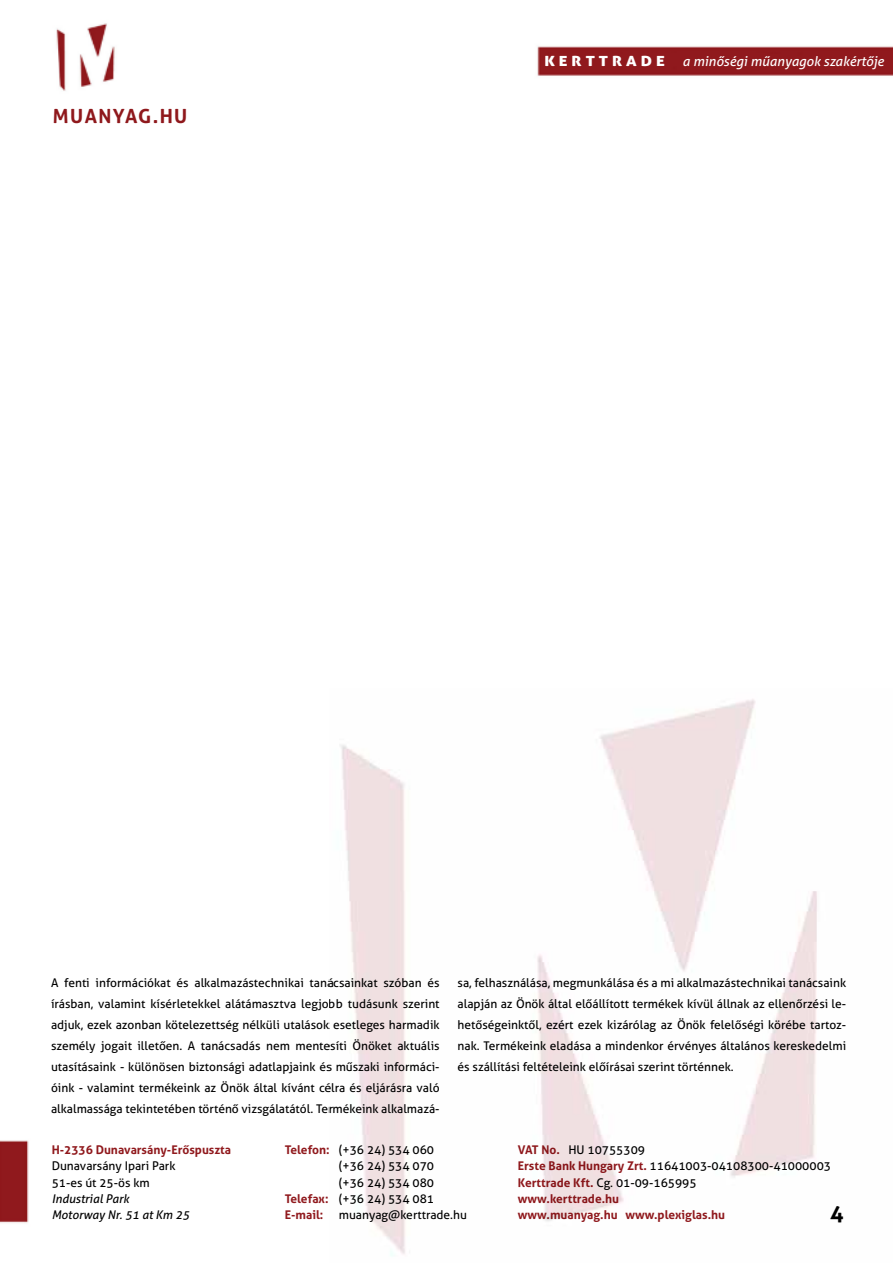
<style>
.page{position:relative;width:893px;height:1263px;background:#fff}
.page>*{position:absolute;margin:0;border:0;box-sizing:border-box;transform-origin:0 0}
.t1{font:700 22.5px "Aller";color:#000101}
.t2{font:700 19.5px "Aller";letter-spacing:.07em;color:#8f181c}
.t3{font:14.1px "Aller Display";color:#fff;scale:1.18 1}
.t4{font:italic 13.5px "Aller";color:#fff}
.t5{font:12px/21px "Aller";color:#000;text-align:justify}
.t6{font:700 12px/16.4px "Aller";color:#90191d}
.t7{font:italic 12px/16.4px "Aller";color:#000}
.s1{font-weight:700;color:#90191d}
.s2{font-weight:400;color:#000}
</style>
<div class="page">
<img style="left:56px;top:23px;width:59px;height:68px">
<img style="left:0;top:1140px;width:29px;height:83px">
<img style="left:537px;top:46px;width:356px;height:30px">
<img style="left:340px;top:699px;width:477px;height:557px">
<h2 class="t2" style="left:53px;top:104px;width:136px">MUANYAG.HU</h2>
<p class="t3" style="left:544px;top:52px;width:103px">K E R T T R A D E</p>
<p class="t4" style="left:682px;top:53px;width:203px">a minőségi műanyagok szakértője</p>
<p class="t5" style="left:51px;top:972px;width:390px">A fenti információkat és alkalmazástechnikai tanácsainkat szóban és írásban, valamint kísérletekkel alátámasztva legjobb tudásunk szerint adjuk, ezek azonban kötelezettség nélküli utalások esetleges harmadik személy jogait illetően. A tanácsadás nem mentesíti Önöket aktuális utasításaink - különösen biztonsági adatlapjaink és műszaki informáci&shy;óink - valamint termékeink az Önök által kívánt célra és eljárásra való alkalmassága tekintetében történő vizsgálatától. Termékeink alkalmazá-</p>
<p class="t5" style="left:458px;top:972px;width:390px">sa, felhasználása, megmunkálása és a mi alkalmazástechnikai tanácsaink alapján az Önök által előállított termékek kívül állnak az ellenőrzési le&shy;hetőségeinktől, ezért ezek kizárólag az Önök felelőségi körébe tartoz&shy;nak. Termékeink eladása a mindenkor érvényes általános kereskedelmi és szállítási feltételeink előírásai szerint történnek.</p>
<p class="t6" style="left:52px;top:1141px;width:181px">H-2336 Dunavarsány-Erőspuszta</p>
<p class="t5" style="left:52px;top:1158px;width:125px;line-height:16.4px">Dunavarsány Ipari Park<br>51-es út 25-ös km</p>
<p class="t7" style="left:52px;top:1190px;width:140px">Industrial Park<br>Motorway Nr. 51 at Km 25</p>
<p class="t5" style="left:285px;top:1139px;width:151px"><span class="s1">Telefon:</span> (+36 24) 534 060</p>
<p class="t5" style="left:339px;top:1155px;width:97px">(+36 24) 534 070</p>
<p class="t5" style="left:339px;top:1172px;width:97px">(+36 24) 534 080</p>
<p class="t5" style="left:285px;top:1188px;width:151px"><span class="s1">Telefax:</span> (+36 24) 534 081</p>
<p class="t6" style="left:285px;top:1207px;width:40px">E-mail:</p>
<p class="t5" style="left:339px;top:1204px;width:130px">muanyag@kerttrade.hu</p>
<p class="t6" style="left:518px;top:1141px;width:315px">VAT No. <span class="s2">HU 10755309<br></span>Erste Bank Hungary Zrt. <span class="s2">11641003-04108300-41000003<br></span>Kerttrade Kft. <span class="s2">Cg. 01-09-165995<br></span>www.kerttrade.hu<br>www.muanyag.hu www.plexiglas.hu</p>
<h1 class="t1" style="left:830px;top:1199px;width:15px">4</h1>
</div>
